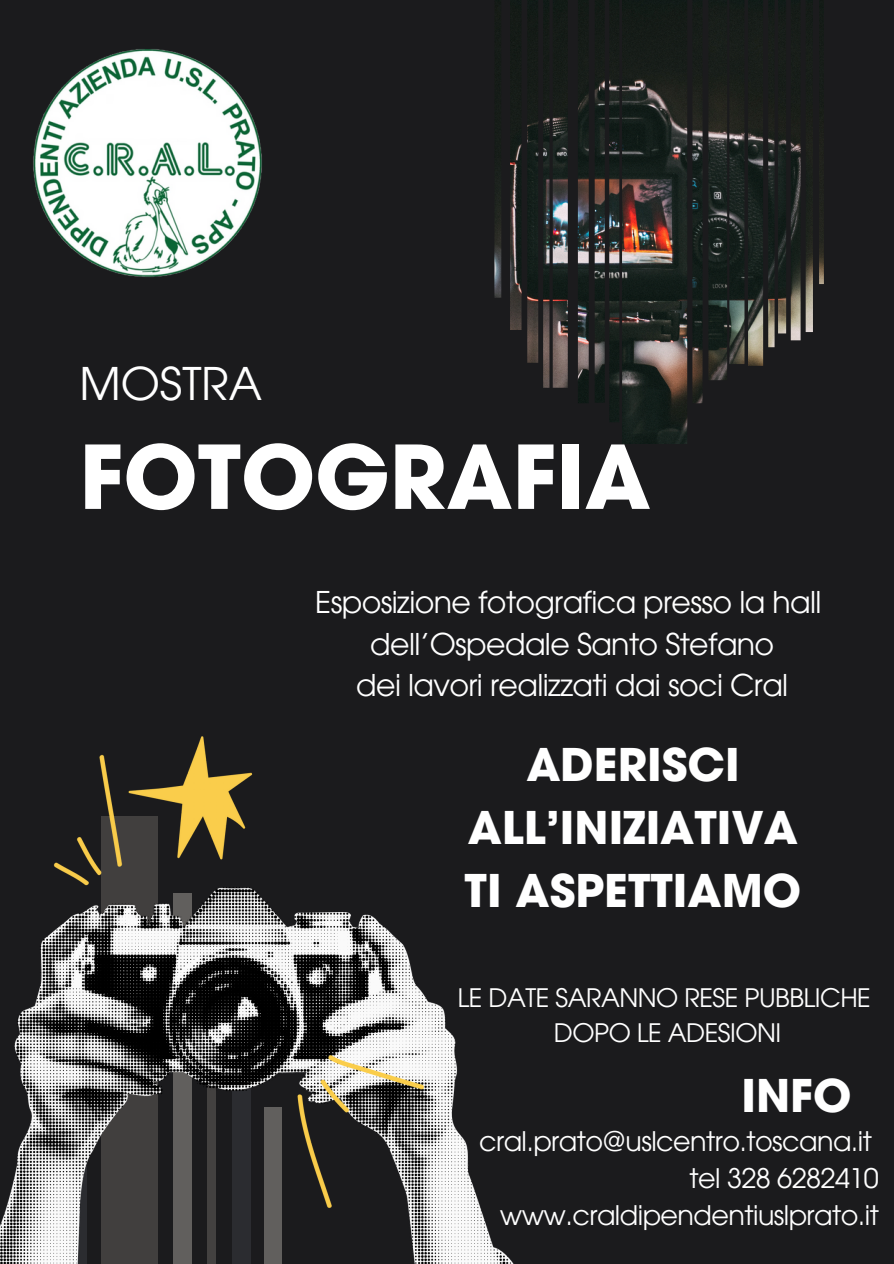
<style>
.page{position:relative;width:894px;height:1264px;background:#fff}
.page>*{position:absolute;margin:0;border:0;box-sizing:border-box;transform-origin:0 0}
.t1{font:700 87px "ITC Avant Garde Pro";color:#fff}
.t2{font:700 45px/63px "ITC Avant Garde Pro";color:#fff;text-align:center}
.t3{font:45px "ITC Avant Garde Pro";color:#fff}
.t4{font:30px/41.7px "ITC Avant Garde Pro";letter-spacing:-.02em;color:#fff;text-align:center}
.t5{font:27px/37.2px "ITC Avant Garde Pro";letter-spacing:-.02em;color:#fff;text-align:right}
.t6{font:25.5px/35px "ITC Avant Garde Pro";letter-spacing:-.02em;color:#fff;text-align:center}
</style>
<div class="page">
<div style="left:0;top:0;width:893px;height:1263px;background:#1b1b1d"></div>
<img style="left:494px;top:0;width:329px;height:444px">
<img style="left:33px;top:49px;width:229px;height:228px">
<img style="left:0;top:736px;width:513px;height:527px">
<h2 class="t3" style="left:79px;top:367px;width:184px">MOSTRA</h2>
<h1 class="t1" style="left:79px;top:444px;width:572px">FOTOGRAFIA</h1>
<p class="t4" style="left:315px;top:585px;width:507px">Esposizione fotografica presso la hall dell’Ospedale Santo Stefano<br>dei lavori realizzati dai soci Cral</p>
<h2 class="t2" style="left:464px;top:738px;width:338px">ADERISCI<br>ALL’INIZIATIVA<br>TI ASPETTIAMO</h2>
<p class="t6" style="left:457px;top:983px;width:415px">LE DATE SARANNO RESE PUBBLICHE<br>DOPO LE ADESIONI</p>
<h2 class="t2" style="left:741px;top:1069px;width:111px">INFO</h2>
<p class="t5" style="left:479px;top:1125px;width:401px">cral.prato@uslcentro.toscana.it tel 328 6282410 www.craldipendentiuslprato.it</p>
</div>
